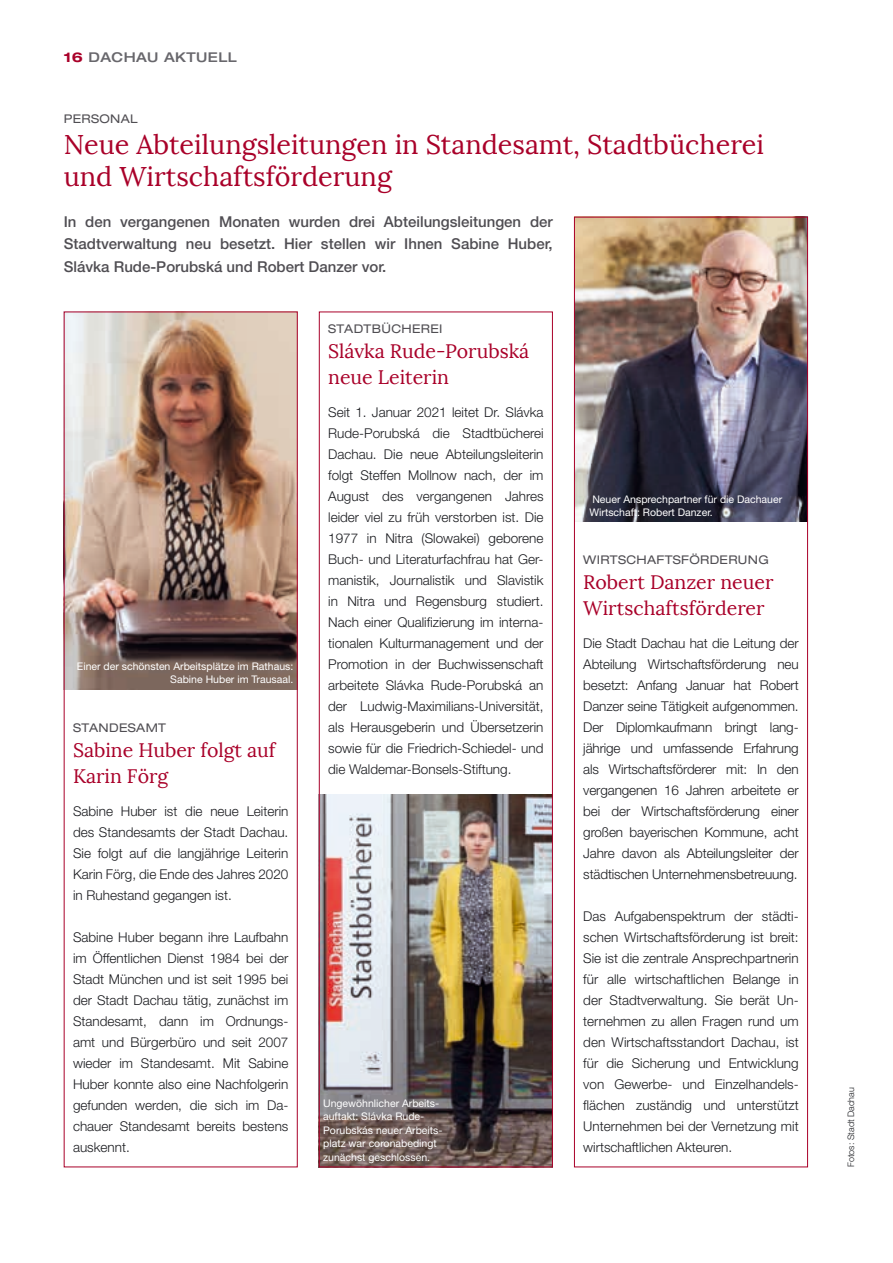
<style>
.page{position:relative;width:893px;height:1263px;background:#fff}
.page>*{position:absolute;margin:0;border:0;box-sizing:border-box;transform-origin:0 0}
.t1{font:27px/31.5px "Lora";color:#a90029}
.t2{font:19.5px/25.5px "Lora";color:#a90029}
.t3{font:500 15px/22.5px "Helvetica Neue";color:#504e53;text-align:justify}
.t4{font:300 13.5px/21px "Helvetica Neue";color:#1b1c20;text-align:justify}
.t5{font:500 expanded 13.5px "Helvetica Neue";letter-spacing:.03em;color:#68676c}
.t6{font:expanded 12px "Helvetica Neue";letter-spacing:.03em;color:#504e53}
.t7{font:10.5px/13.5px "Helvetica Neue";color:#fff}
.t8{font:300 9px "Helvetica Neue";color:#1b1c20}
.s1{font-weight:700;color:#a90029}
</style>
<div class="page">
<img style="left:576px;top:219px;width:230px;height:303px">
<img style="left:66px;top:314px;width:230px;height:376px">
<img style="left:321px;top:795px;width:230px;height:370px">
<div style="left:64px;top:312px;width:234px;height:855px;border:1px solid #a90029"></div>
<div style="left:319px;top:312px;width:234px;height:855px;border:1px solid #a90029"></div>
<div style="left:574px;top:217px;width:234px;height:950px;border:1px solid #a90029"></div>
<p class="t5" style="left:64px;top:48px;width:175px"><span class="s1">16</span> DACHAU AKTUELL</p>
<p class="t6" style="left:64px;top:111px;width:76px">PERSONAL</p>
<h1 class="t1" style="left:64px;top:129px;width:702px">Neue Abteilungsleitungen in Standesamt, Stadtbücherei und Wirtschaftsförderung</h1>
<p class="t3" style="left:64px;top:210px;width:491px">In den vergangenen Monaten wurden drei Abteilungsleitungen der Stadtverwaltung neu besetzt. Hier stellen wir Ihnen Sabine Huber, Slávka Rude-Porubská und Robert Danzer vor.</p>
<p class="t7" style="left:77px;top:659px;width:218px;text-align:right">Einer der schönsten Arbeitsplätze im Rathaus:<br>Sabine Huber im Trausaal.</p>
<p class="t6" style="left:73px;top:720px;width:95px">STANDESAMT</p>
<h2 class="t2" style="left:73px;top:738px;width:204px">Sabine Huber folgt auf<br>Karin Förg</h2>
<p class="t4" style="left:73px;top:800px;width:217px">Sabine Huber ist die neue Leiterin des Standesamts der Stadt Dachau.<br>Sie folgt auf die langjährige Leiterin Karin Förg, die Ende des Jahres 2020 in Ruhestand gegangen ist.</p>
<p class="t4" style="left:73px;top:926px;width:217px">Sabine Huber begann ihre Laufbahn im Öffentlichen Dienst 1984 bei der Stadt München und ist seit 1995 bei der Stadt Dachau tätig, zunächst im Standesamt, dann im Ordnungs&shy;amt und Bürgerbüro und seit 2007 wieder im Standesamt. Mit Sabine Huber konnte also eine Nachfolgerin gefunden werden, die sich im Da&shy;chauer Standesamt bereits bestens auskennt.</p>
<p class="t6" style="left:328px;top:321px;width:116px">STADTBÜCHEREI</p>
<h2 class="t2" style="left:328px;top:338px;width:203px">Slávka Rude-Porubská neue Leiterin</h2>
<p class="t4" style="left:328px;top:401px;width:217px">Seit 1. Januar 2021 leitet Dr. Slávka Rude-Porubská die Stadtbücherei Dachau. Die neue Abteilungsleiterin folgt Steffen Mollnow nach, der im August des vergangenen Jahres leider viel zu früh verstorben ist. Die 1977 in Nitra (Slowakei) geborene Buch- und Literaturfachfrau hat Ger&shy;manistik, Journalistik und Slavistik in Nitra und Regensburg studiert.<br>Nach einer Qualifizierung im interna&shy;tionalen Kulturmanagement und der Promotion in der Buchwissenschaft arbeitete Slávka Rude-Porubská an der Ludwig-Maximilians-Universität, als Herausgeberin und Übersetzerin sowie für die Friedrich-Schiedel- und die Waldemar-Bonsels-Stiftung.</p>
<p class="t7" style="left:323px;top:1096px;width:121px">Ungewöhnlicher Arbeits&shy;auftakt: Slávka Rude-<br>Porubskás neuer Arbeits&shy;platz war coronabedingt zunächst geschlossen.</p>
<p class="t7" style="left:589px;top:492px;width:194px">Neuer Ansprechpartner für die Dachauer<br>Wirtschaft: Robert Danzer.</p>
<p class="t6" style="left:583px;top:552px;width:187px">WIRTSCHAFTSFÖRDERUNG</p>
<h2 class="t2" style="left:583px;top:570px;width:192px">Robert Danzer neuer<br>Wirtschaftsförderer</h2>
<p class="t4" style="left:583px;top:632px;width:217px">Die Stadt Dachau hat die Leitung der Abteilung Wirtschaftsförderung neu besetzt: Anfang Januar hat Robert Danzer seine Tätigkeit aufgenommen.<br>Der Diplomkaufmann bringt lang&shy;jährige und umfassende Erfahrung als Wirtschaftsförderer mit: In den vergangenen 16 Jahren arbeitete er bei der Wirtschaftsförderung einer großen bayerischen Kommune, acht Jahre davon als Abteilungsleiter der städtischen Unternehmensbetreuung.</p>
<p class="t4" style="left:583px;top:905px;width:217px">Das Aufgabenspektrum der städti&shy;schen Wirtschaftsförderung ist breit:<br>Sie ist die zentrale Ansprechpartnerin für alle wirtschaftlichen Belange in der Stadtverwaltung. Sie berät Un&shy;ternehmen zu allen Fragen rund um den Wirtschaftsstandort Dachau, ist für die Sicherung und Entwicklung von Gewerbe- und Einzelhandels&shy;flächen zuständig und unterstützt Unternehmen bei der Vernetzung mit wirtschaftlichen Akteuren.</p>
<p class="t8" style="left:845px;top:1167px;width:82px;rotate:-90deg">Fotos: Stadt Dachau</p>
</div>
